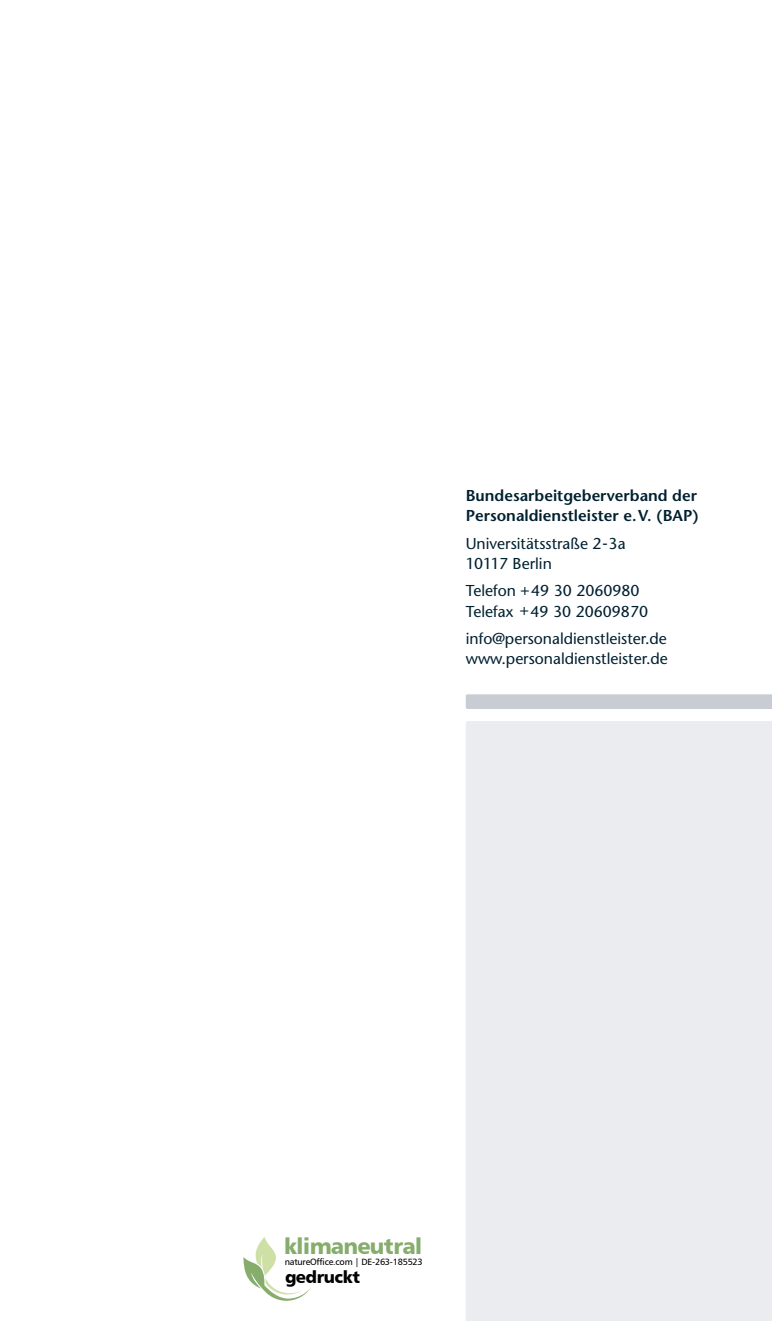
<style>
.page{position:relative;width:772px;height:1321px;background:#fff}
.page>*{position:absolute;margin:0;border:0;box-sizing:border-box;transform-origin:0 0}
.t1{font:22.28px "Humanist 777 BT Black B";letter-spacing:-.03em;color:#86ad6c}
.t2{font:17.1px "Humanist 777 BT Black B";letter-spacing:-.03em;color:#000}
.t3{font:15.75px/20.2px "Stone Sans";color:#002030}
.t4{font:600 15.75px/20.2px "Stone Sans";color:#002030}
.t5{font:9px "Humanist 777 BT Roman B";letter-spacing:-.03em;color:#000}
</style>
<div class="page">
<div style="left:466px;top:721px;width:306px;height:599px;background:#ebecef"></div>
<div style="left:466px;top:694px;width:306px;height:15px;background:#c8cdd4"></div>
<svg style="left:243px;top:1237px;width:68px;height:63px"></svg>
<p class="t4" style="left:466px;top:485px;width:234px">Bundesarbeitgeberverband der<br>Personaldienstleister e. V. (BAP)</p>
<p class="t3" style="left:466px;top:533px;width:161px">Universitätsstraße 2-3a<br>10117 Berlin</p>
<p class="t3" style="left:466px;top:580px;width:184px">Telefon +49 30 2060980<br>Telefax +49 30 20609870</p>
<p class="t3" style="left:466px;top:628px;width:204px">info@personaldienstleister.de www.personaldienstleister.de</p>
<h1 class="t1" style="left:284px;top:1231px;width:140px">klimaneutral</h1>
<p class="t5" style="left:285px;top:1256px;width:140px">natureOffice.com | DE-263-185523</p>
<p class="t2" style="left:285px;top:1265px;width:77px">gedruckt</p>
</div>
